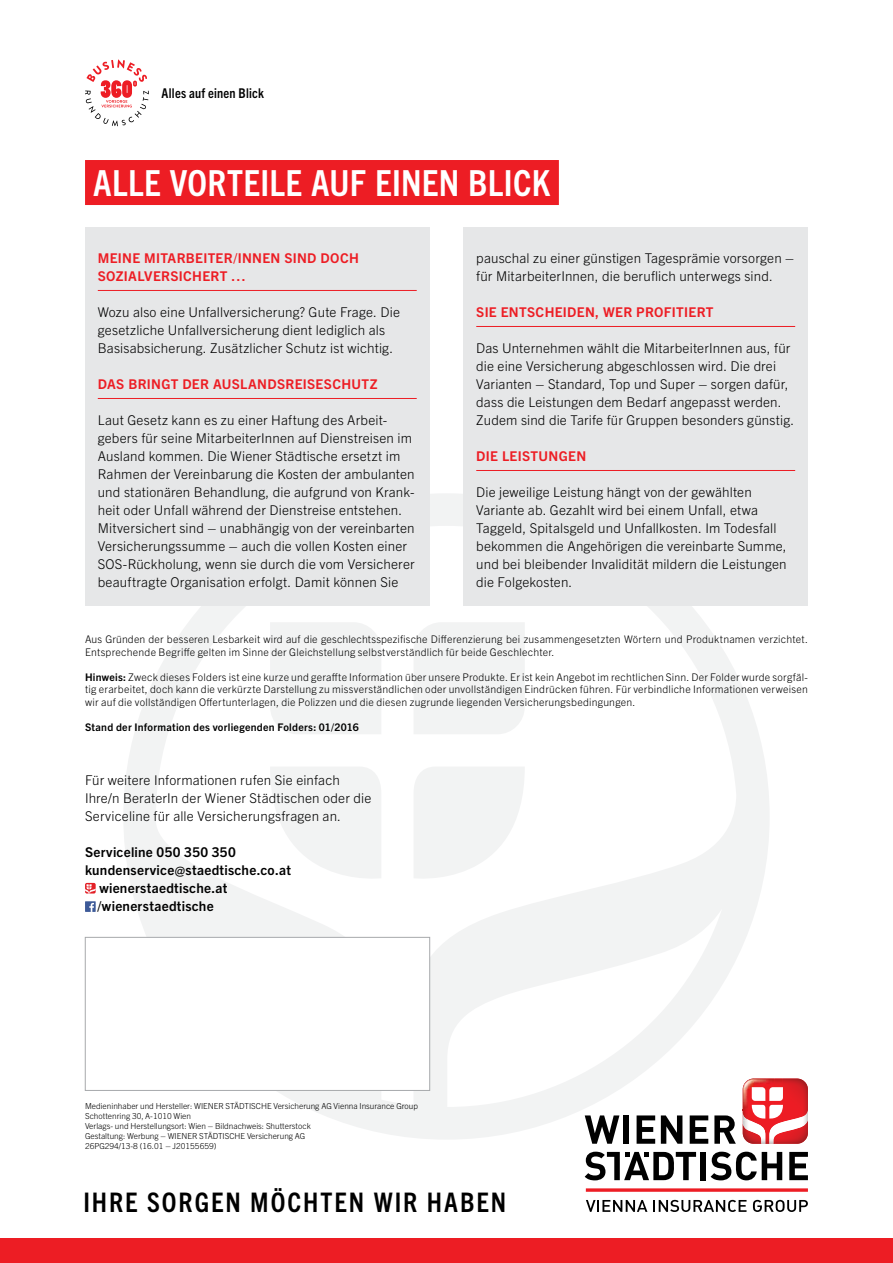
<style>
.page{position:relative;width:893px;height:1263px;background:#fff}
.page>*{position:absolute;margin:0;border:0;box-sizing:border-box;transform-origin:0 0}
.t1{font:700 condensed 36px "Trade Gothic Next LT Pro";letter-spacing:.01em;color:#fff}
.t2{font:700 condensed 27px "Trade Gothic Next LT Pro";letter-spacing:.07em;color:#000}
.t3{font:300 13.5px/18px "Trade Gothic Next LT Pro";letter-spacing:.01em;color:#000}
.t4{font:700 13.5px/18px "Trade Gothic Next LT Pro";letter-spacing:.025em;color:#ed1d24}
.t5{font:700 13.5px "Trade Gothic Next LT Pro";letter-spacing:.02em;color:#000}
.t6{font:700 condensed 13.5px "Trade Gothic Next LT Pro";letter-spacing:.015em;color:#000}
.t7{font:300 10.5px/12.6px "Trade Gothic Next LT Pro";letter-spacing:.02em;color:#000}
.t8{font:700 10.5px "Trade Gothic Next LT Pro";letter-spacing:.025em;color:#000}
.t9{font:300 8.25px/9.9px "Trade Gothic Next LT Pro";color:#000}
.s1{font-weight:700}
</style>
<div class="page">
<svg style="left:123px;top:493px;width:647px;height:647px"></svg>
<div style="left:85px;top:937px;width:345px;height:154px;background:#fff;border:1px solid #a7a9ac"></div>
<svg style="left:585px;top:1152px;width:111px;height:28px"></svg>
<div style="left:700px;top:1152px;width:6px;height:28px;background:#000"></div>
<svg style="left:711px;top:1152px;width:71px;height:28px"></svg>
<svg style="left:789px;top:1152px;width:19px;height:28px"></svg>
<div style="left:624px;top:1115px;width:5px;height:29px;background:#000"></div>
<svg style="left:714px;top:1115px;width:22px;height:29px"></svg>
<svg style="left:585px;top:1115px;width:34px;height:29px"></svg>
<svg style="left:637px;top:1115px;width:18px;height:29px"></svg>
<svg style="left:661px;top:1115px;width:21px;height:29px"></svg>
<svg style="left:690px;top:1115px;width:18px;height:29px"></svg>
<svg style="left:586px;top:1188px;width:222px;height:4px"></svg>
<svg style="left:586px;top:1200px;width:61px;height:12px"></svg>
<svg style="left:653px;top:1200px;width:93px;height:12px"></svg>
<svg style="left:753px;top:1200px;width:55px;height:12px"></svg>
<svg style="left:743px;top:1078px;width:65px;height:66px"></svg>
<div style="left:0;top:1238px;width:893px;height:25px;background:#ed1d24"></div>
<svg style="left:85px;top:60px;width:64px;height:66px"></svg>
<div style="left:85px;top:883px;width:11px;height:10px;background:#e32027;border-radius:2px"></div>
<svg style="left:85px;top:884px;width:11px;height:9px"></svg>
<div style="left:85px;top:901px;width:11px;height:11px;background:#3d5a98"></div>
<svg style="left:89px;top:903px;width:5px;height:9px"></svg>
<div style="left:85px;top:160px;width:474px;height:45px;background:#ed1d24"></div>
<div style="left:463px;top:227px;width:345px;height:378px;background:#e6e7e8"></div>
<hr style="left:476px;top:326px;width:319px;height:1px;background:#ed1d24">
<hr style="left:476px;top:470px;width:319px;height:1px;background:#ed1d24">
<div style="left:85px;top:227px;width:344px;height:378px;background:#e6e7e8"></div>
<hr style="left:98px;top:290px;width:319px;height:1px;background:#ed1d24">
<hr style="left:98px;top:398px;width:319px;height:1px;background:#ed1d24">
<p class="t6" style="left:162px;top:84px;width:104px">Alles auf einen Blick</p>
<h1 class="t1" style="left:93px;top:158px;width:458px">ALLE VORTEILE AUF EINEN BLICK</h1>
<p class="t4" style="left:98px;top:248px;width:263px">MEINE MITARBEITER/INNEN SIND DOCH<br>SOZIALVERSICHERT …</p>
<p class="t3" style="left:98px;top:302px;width:304px">Wozu also eine Unfallversicherung? Gute Frage. Die gesetzliche Unfallversicherung dient lediglich als<br>Basisabsicherung. Zusätzlicher Schutz ist wichtig.</p>
<p class="t4" style="left:98px;top:374px;width:281px">DAS BRINGT DER AUSLANDSREISESCHUTZ</p>
<p class="t3" style="left:98px;top:410px;width:318px">Laut Gesetz kann es zu einer Haftung des Arbeit&shy;gebers für seine MitarbeiterInnen auf Dienstreisen im Ausland kommen. Die Wiener Städtische ersetzt im Rahmen der Vereinbarung die Kosten der ambulanten und stationären Behandlung, die aufgrund von Krank&shy;heit oder Unfall während der Dienstreise entstehen.<br>Mitversichert sind – unabhängig von der vereinbarten Versicherungssumme – auch die vollen Kosten einer SOS-Rückholung, wenn sie durch die vom Versicherer beauftragte Organisation erfolgt. Damit können Sie</p>
<p class="t3" style="left:476px;top:248px;width:319px">pauschal zu einer günstigen Tagesprämie vorsorgen – für MitarbeiterInnen, die beruflich unterwegs sind.</p>
<p class="t4" style="left:476px;top:302px;width:239px">SIE ENTSCHEIDEN, WER PROFITIERT</p>
<p class="t3" style="left:476px;top:338px;width:320px">Das Unternehmen wählt die MitarbeiterInnen aus, für die eine Versicherung abgeschlossen wird. Die drei Varianten – Standard, Top und Super – sorgen dafür, dass die Leistungen dem Bedarf angepasst werden.<br>Zudem sind die Tarife für Gruppen besonders günstig.</p>
<p class="t4" style="left:476px;top:446px;width:111px">DIE LEISTUNGEN</p>
<p class="t3" style="left:476px;top:482px;width:312px">Die jeweilige Leistung hängt von der gewählten Variante ab. Gezahlt wird bei einem Unfall, etwa Taggeld, Spitalsgeld und Unfallkosten. Im Todesfall bekommen die Angehörigen die vereinbarte Summe, und bei bleibender Invalidität mildern die Leistungen die Folgekosten.</p>
<p class="t7" style="left:85px;top:632px;width:724px">Aus Gründen der besseren Lesbarkeit wird auf die geschlechtsspezifische Differenzierung bei zusammengesetzten Wörtern und Produktnamen verzichtet.<br>Entsprechende Begriffe gelten im Sinne der Gleichstellung selbstverständlich für beide Geschlechter.</p>
<p class="t7" style="left:85px;top:670px;width:724px;text-align:justify"><span class="s1">Hinweis:</span> Zweck dieses Folders ist eine kurze und geraffte Information über unsere Produkte. Er ist kein Angebot im rechtlichen Sinn. Der Folder wurde sorgfäl&shy;tig erarbeitet, doch kann die verkürzte Darstellung zu missverständlichen oder unvollständigen Eindrücken führen. Für verbindliche Informationen verweisen wir auf die vollständigen Offertunterlagen, die Polizzen und die diesen zugrunde liegenden Versicherungsbedingungen.</p>
<p class="t8" style="left:85px;top:720px;width:275px">Stand der Information des vorliegenden Folders: 01/2016</p>
<p class="t3" style="left:85px;top:770px;width:288px">Für weitere Informationen rufen Sie einfach<br>Ihre/n BeraterIn der Wiener Städtischen oder die<br>Serviceline für alle Versicherungsfragen an.</p>
<p class="t5" style="left:85px;top:843px;width:152px">Serviceline 050 350 350</p>
<p class="t5" style="left:85px;top:861px;width:207px">kundenservice@staedtische.co.at</p>
<p class="t5" style="left:99px;top:879px;width:130px">wienerstaedtische.at</p>
<p class="t5" style="left:98px;top:897px;width:118px">/wienerstaedtische</p>
<p class="t9" style="left:85px;top:1101px;width:334px">Medieninhaber und Hersteller: WIENER STÄDTISCHE Versicherung AG Vienna Insurance Group Schottenring 30, A-1010 Wien<br>Verlags- und Herstellungsort: Wien – Bildnachweis: Shutterstock<br>Gestaltung: Werbung – WIENER STÄDTISCHE Versicherung AG<br>26PG294/13-8 (16.01 – J20155659)</p>
<h2 class="t2" style="left:83px;top:1184px;width:424px">IHRE SORGEN MÖCHTEN WIR HABEN</h2>
</div>
